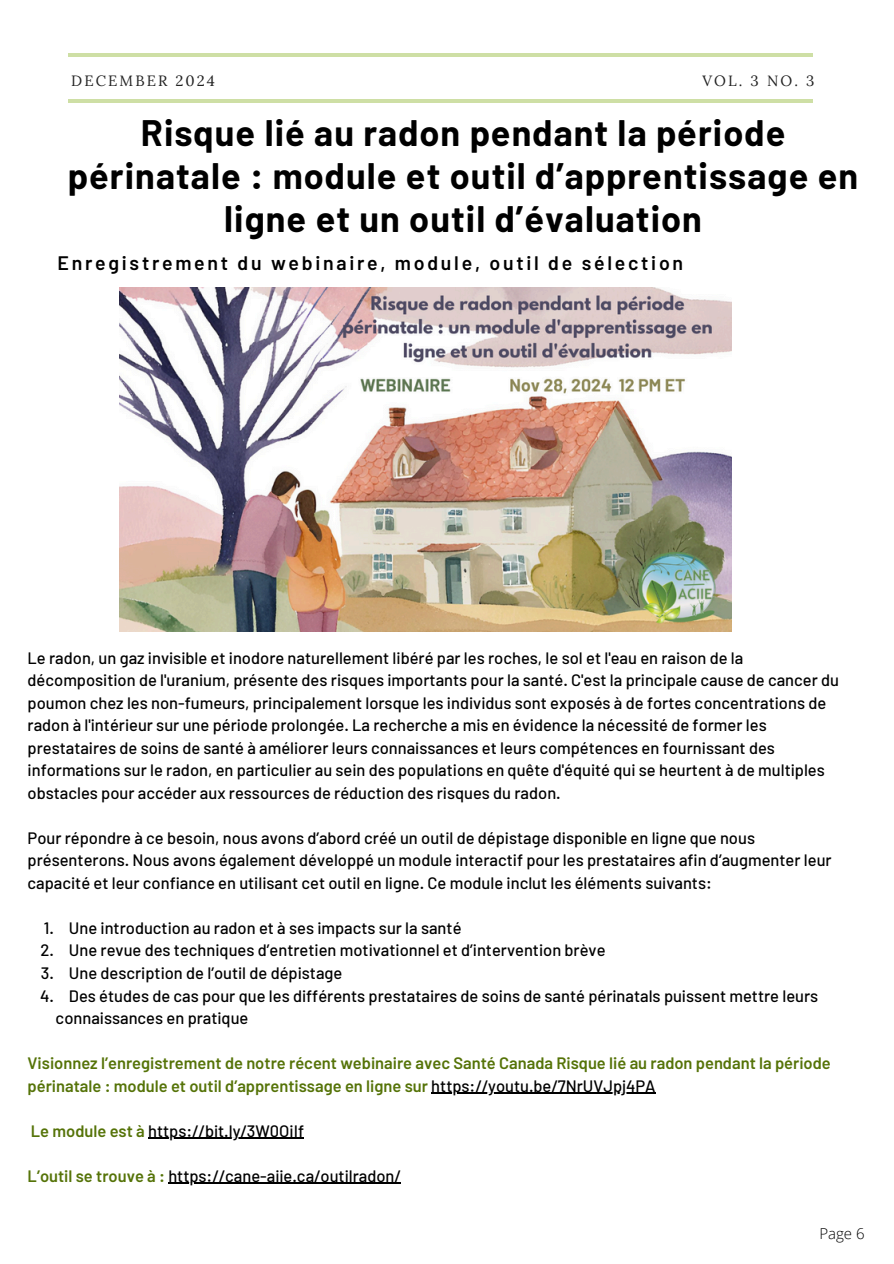
<style>
.page{position:relative;width:894px;height:1264px;background:#fff}
.page>*{position:absolute;margin:0;border:0;box-sizing:border-box;transform-origin:0 0}
.t1{font:700 36px/42.8px "Barlow";letter-spacing:.03em;color:#000;text-align:center}
.t2{font:600 19.5px "Barlow";letter-spacing:.14em;color:#000}
.t3{font:500 16.5px/22.5px "Barlow";color:#000}
.t4{font:600 16.5px/22.5px "Barlow";color:#557308}
.t5{font:300 15px "Open Sans";color:#000}
.t6{font:14.85px "Lora";letter-spacing:.14em;color:#222}
.s1{font-weight:500;color:#000}
.s2{font-weight:600;color:#557308}
</style>
<div class="page">
<hr style="left:68px;top:99px;width:744px;height:3px;background:#9ebf4b">
<hr style="left:69px;top:53px;width:743px;height:4px;background:#cedfa5">
<img style="left:119px;top:287px;width:612px;height:345px">
<hr style="left:431px;top:1092px;width:224px;height:1px;background:#000">
<hr style="left:148px;top:1137px;width:156px;height:1px;background:#000">
<hr style="left:168px;top:1182px;width:233px;height:1px;background:#000">
<h3 class="t6" style="left:71px;top:71px;width:145px">DECEMBER 2024</h3>
<h3 class="t6" style="left:702px;top:71px;width:113px">VOL. 3 NO. 3</h3>
<h1 class="t1" style="left:68px;top:110px;width:791px">Risque lié au radon pendant la période périnatale : module et outil d’apprentissage en ligne et un outil d’évaluation</h1>
<p class="t2" style="left:57px;top:251px;width:627px">Enregistrement du webinaire, module, outil de sélection</p>
<p class="t3" style="left:28px;top:646px;width:812px">Le radon, un gaz invisible et inodore naturellement libéré par les roches, le sol et l'eau en raison de la décomposition de l'uranium, présente des risques importants pour la santé. C'est la principale cause de cancer du poumon chez les non-fumeurs, principalement lorsque les individus sont exposés à de fortes concentrations de radon à l'intérieur sur une période prolongée. La recherche a mis en évidence la nécessité de former les prestataires de soins de santé à améliorer leurs connaissances et leurs compétences en fournissant des informations sur le radon, en particulier au sein des populations en quête d'équité qui se heurtent à de multiples obstacles pour accéder aux ressources de réduction des risques du radon.</p>
<h4 class="t3" style="left:28px;top:826px;width:805px">Pour répondre à ce besoin, nous avons d’abord créé un outil de dépistage disponible en ligne que nous présenterons. Nous avons également développé un module interactif pour les prestataires afin d’augmenter leur capacité et leur confiance en utilisant cet outil en ligne. Ce module inclut les éléments suivants:</h4>
<h4 class="t3" style="left:44px;top:916px;width:419px">1. Une introduction au radon et à ses impacts sur la santé</h4>
<p class="t3" style="left:41px;top:938px;width:566px">2. Une revue des techniques d’entretien motivationnel et d’intervention brève</p>
<p class="t3" style="left:41px;top:961px;width:303px">3. Une description de l’outil de dépistage</p>
<p class="t3" style="left:56px;top:983px;width:764px;text-indent:13px">Des études de cas pour que les différents prestataires de soins de santé périnatals puissent mettre leurs connaissances en pratique</p>
<p class="t3" style="left:40px;top:983px;width:15px">4.</p>
<p class="t4" style="left:28px;top:1051px;width:804px">Visionnez l’enregistrement de notre récent webinaire avec Santé Canada Risque lié au radon pendant la période périnatale : module et outil d’apprentissage en ligne sur <span class="s1">https://youtu.be/7NrUVJpj4PA</span></p>
<h4 class="t3" style="left:31px;top:1118px;width:274px"><span class="s2">Le module est à</span> https://bit.ly/3W0OiIf</h4>
<h4 class="t3" style="left:28px;top:1163px;width:375px"><span class="s2">L’outil se trouve à :</span> https://cane-aiie.ca/outilradon/</h4>
<h2 class="t5" style="left:819px;top:1222px;width:47px">Page 6</h2>
</div>
